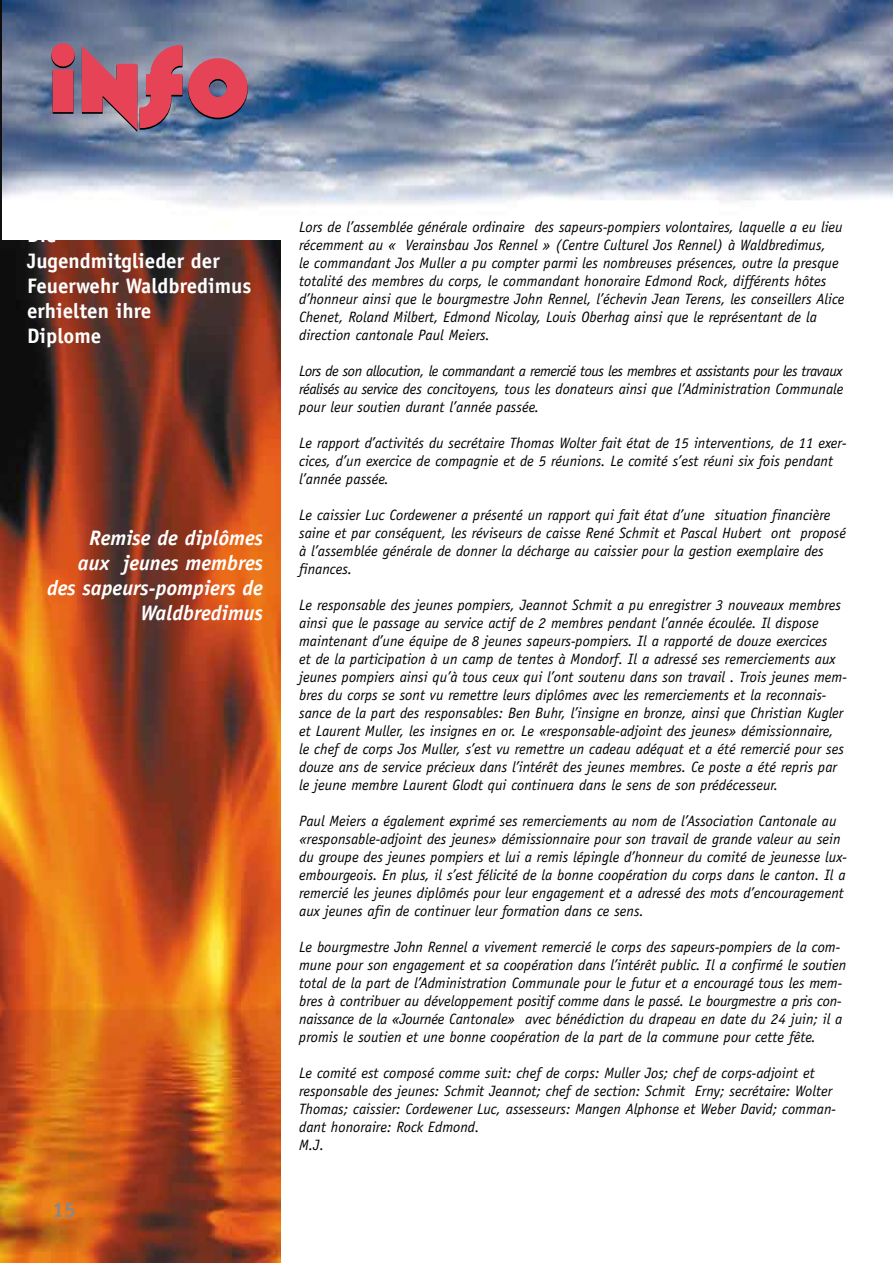
<style>
.page{position:relative;width:893px;height:1263px;background:#fff}
.page>*{position:absolute;margin:0;border:0;box-sizing:border-box;transform-origin:0 0}
.t1{font:italic 700 21px/25.2px "Officina Sans";color:#fff;text-align:right}
.t2{font:700 21px/25.2px "Officina Sans";color:#fff}
.t3{font:700 21px "Officina Serif";color:#878889}
.t4{font:italic 15px/18px "Officina Sans";color:#000}
</style>
<div class="page">
<img style="left:1px;top:240px;width:280px;height:1023px">
<img style="left:0;top:0;width:893px;height:240px">
<svg style="left:51px;top:43px;width:24px;height:71px;background:#c3485b"></svg>
<svg style="left:82px;top:45px;width:100px;height:87px;background:#b66074"></svg>
<svg style="left:188px;top:58px;width:60px;height:61px;background:#bb5167"></svg>
<h1 class="t2" style="left:27px;top:222px;width:226px">Die<br>Jugendmitglieder der<br>Feuerwehr Waldbredimus erhielten ihre<br>Diplome</h1>
<h1 class="t1" style="left:47px;top:525px;width:217px">Remise de diplômes<br>aux jeunes membres des sapeurs-pompiers de<br>Waldbredimus</h1>
<h1 class="t3" style="left:53px;top:1197px;width:11px">15</h1>
<p class="t4" style="left:299px;top:218px;width:547px">Lors de l’assemblée générale ordinaire des sapeurs-pompiers volontaires, laquelle a eu lieu récemment au « Verainsbau Jos Rennel » (Centre Culturel Jos Rennel) à Waldbredimus,<br>le commandant Jos Muller a pu compter parmi les nombreuses présences, outre la presque totalité des membres du corps, le commandant honoraire Edmond Rock, différents hôtes d’honneur ainsi que le bourgmestre John Rennel, l’échevin Jean Terens, les conseillers Alice Chenet, Roland Milbert, Edmond Nicolay, Louis Oberhag ainsi que le représentant de la direction cantonale Paul Meiers.</p>
<p class="t4" style="left:299px;top:362px;width:546px;text-align:justify">Lors de son allocution, le commandant a remercié tous les membres et assistants pour les travaux réalisés au service des concitoyens, tous les donateurs ainsi que l’Administration Communale pour leur soutien durant l’année passée.</p>
<p class="t4" style="left:299px;top:434px;width:549px">Le rapport d’activités du secrétaire Thomas Wolter fait état de 15 interventions, de 11 exer&shy;cices, d’un exercice de compagnie et de 5 réunions. Le comité s’est réuni six fois pendant l’année passée.</p>
<p class="t4" style="left:299px;top:506px;width:548px">Le caissier Luc Cordewener a présenté un rapport qui fait état d’une situation financière saine et par conséquent, les réviseurs de caisse René Schmit et Pascal Hubert ont proposé à l’assemblée générale de donner la décharge au caissier pour la gestion exemplaire des finances.</p>
<p class="t4" style="left:299px;top:596px;width:549px">Le responsable des jeunes pompiers, Jeannot Schmit a pu enregistrer 3 nouveaux membres ainsi que le passage au service actif de 2 membres pendant l’année écoulée. Il dispose maintenant d’une équipe de 8 jeunes sapeurs-pompiers. Il a rapporté de douze exercices<br>et de la participation à un camp de tentes à Mondorf. Il a adressé ses remerciements aux jeunes pompiers ainsi qu’à tous ceux qui l’ont soutenu dans son travail . Trois jeunes mem&shy;bres du corps se sont vu remettre leurs diplômes avec les remerciements et la reconnais&shy;sance de la part des responsables: Ben Buhr, l’insigne en bronze, ainsi que Christian Kugler et Laurent Muller, les insignes en or. Le «responsable-adjoint des jeunes» démissionnaire, le chef de corps Jos Muller, s’est vu remettre un cadeau adéquat et a été remercié pour ses douze ans de service précieux dans l’intérêt des jeunes membres. Ce poste a été repris par le jeune membre Laurent Glodt qui continuera dans le sens de son prédécesseur.</p>
<p class="t4" style="left:299px;top:812px;width:549px">Paul Meiers a également exprimé ses remerciements au nom de l’Association Cantonale au «responsable-adjoint des jeunes» démissionnaire pour son travail de grande valeur au sein du groupe des jeunes pompiers et lui a remis lépingle d’honneur du comité de jeunesse lux&shy;embourgeois. En plus, il s’est félicité de la bonne coopération du corps dans le canton. Il a remercié les jeunes diplômés pour leur engagement et a adressé des mots d’encouragement aux jeunes afin de continuer leur formation dans ce sens.</p>
<p class="t4" style="left:299px;top:938px;width:548px">Le bourgmestre John Rennel a vivement remercié le corps des sapeurs-pompiers de la com&shy;mune pour son engagement et sa coopération dans l’intérêt public. Il a confirmé le soutien total de la part de l’Administration Communale pour le futur et a encouragé tous les mem&shy;bres à contribuer au développement positif comme dans le passé. Le bourgmestre a pris con&shy;naissance de la «Journée Cantonale» avec bénédiction du drapeau en date du 24 juin; il a promis le soutien et une bonne coopération de la part de la commune pour cette fête.</p>
<p class="t4" style="left:299px;top:1064px;width:538px">Le comité est composé comme suit: chef de corps: Muller Jos; chef de corps-adjoint et responsable des jeunes: Schmit Jeannot; chef de section: Schmit Erny; secrétaire: Wolter Thomas; caissier: Cordewener Luc, assesseurs: Mangen Alphonse et Weber David; comman&shy;dant honoraire: Rock Edmond.<br>M.J.</p>
</div>
